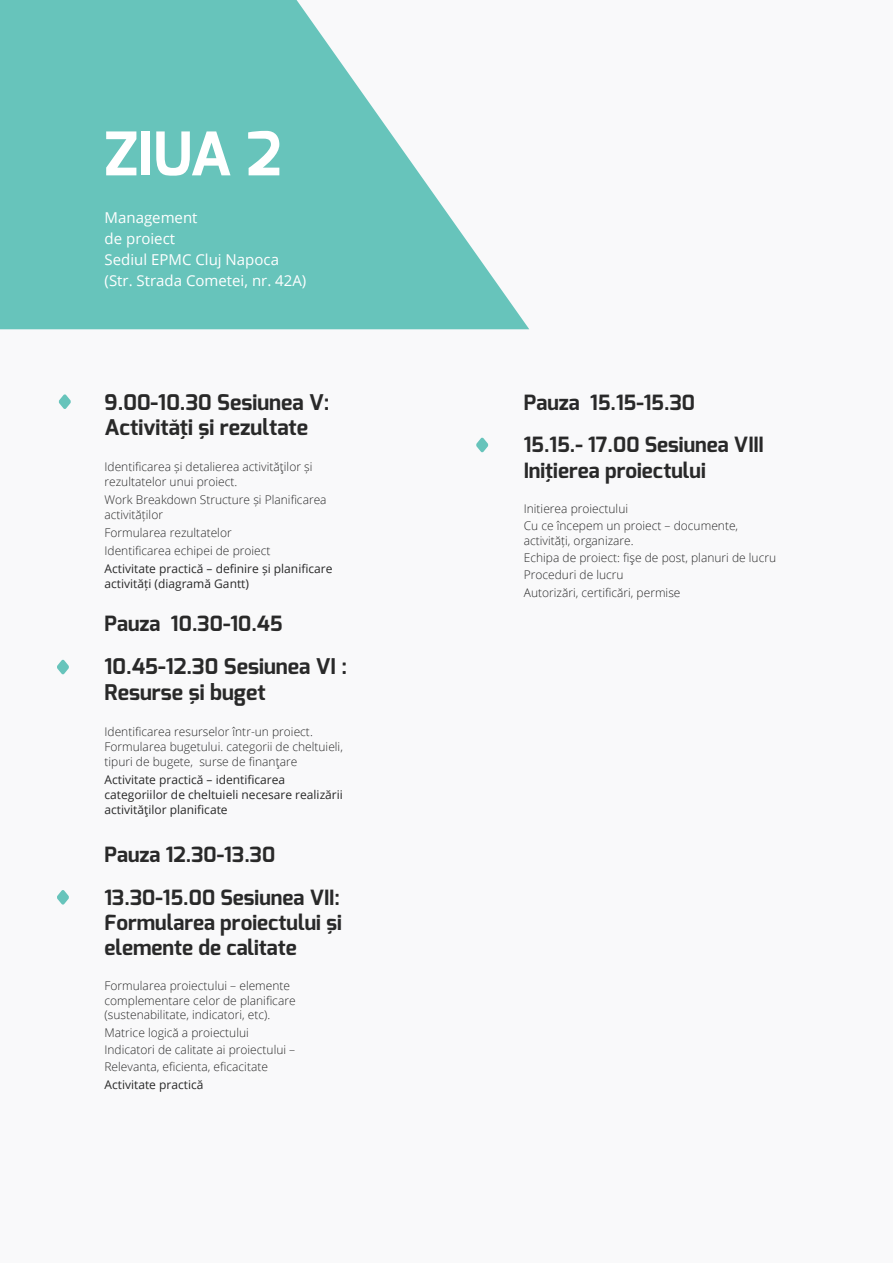
<style>
.page{position:relative;width:893px;height:1263px;background:#f9f9fa}
.page>*{position:absolute;margin:0;border:0;box-sizing:border-box;transform-origin:0 0}
.t1{font:700 60px "Exo";color:#fff}
.t2{font:700 21.6px/26px "Exo";color:#292929}
.t3{font:700 21px/25.2px "Exo";color:#292929;text-align:justify}
.t4{font:15px/21px "Open Sans";color:#fff}
.t5{font:300 12px/17.4px "Open Sans";color:#292929}
.t6{font:12px/15px "Open Sans";color:#292929}
</style>
<div class="page">
<svg style="left:59px;top:394px;width:12px;height:15px"></svg>
<svg style="left:57px;top:659px;width:12px;height:16px"></svg>
<svg style="left:57px;top:890px;width:12px;height:15px"></svg>
<svg style="left:476px;top:437px;width:12px;height:15px"></svg>
<svg style="left:0;top:0;width:529px;height:329px;fill:#67c4bb"></svg>
<h1 class="t1" style="left:105px;top:115px;width:178px">ZIUA 2</h1>
<p class="t4" style="left:105px;top:207px;width:203px">Management<br>de proiect<br>Sediul EPMC Cluj Napoca (Str. Strada Cometei, nr. 42A)</p>
<h2 class="t2" style="left:105px;top:389px;width:227px">9.00-10.30 Sesiunea V:<br>Activităţi şi rezultate</h2>
<p class="t5" style="left:105px;top:459px;width:209px;line-height:15px">Identificarea și detalierea activităţilor și rezultatelor unui proiect.</p>
<p class="t5" style="left:105px;top:492px;width:224px;line-height:15px">Work Breakdown Structure și Planificarea activităților</p>
<p class="t5" style="left:105px;top:524px;width:168px;line-height:18px">Formularea rezultatelor<br>Identificarea echipei de proiect</p>
<p class="t6" style="left:105px;top:561px;width:229px">Activitate practică – definire și planificare activități (diagramă Gantt)</p>
<h3 class="t3" style="left:105px;top:611px;width:179px">Pauza 10.30-10.45</h3>
<h2 class="t2" style="left:105px;top:654px;width:244px">10.45-12.30 Sesiunea VI :<br>Resurse şi buget</h2>
<p class="t5" style="left:105px;top:724px;width:240px;line-height:15px">Identificarea resurselor într-un proiect.<br>Formularea bugetului. categorii de cheltuieli, tipuri de bugete, surse de finanţare</p>
<p class="t6" style="left:105px;top:772px;width:240px">Activitate practică – identificarea categoriilor de cheltuieli necesare realizării activităţilor planificate</p>
<h3 class="t3" style="left:105px;top:841px;width:172px">Pauza 12.30-13.30</h3>
<h3 class="t3" style="left:105px;top:884px;width:239px">13.30-15.00 Sesiunea VII:<br>Formularea proiectului şi elemente de calitate</h3>
<p class="t5" style="left:105px;top:978px;width:193px;line-height:14.4px">Formularea proiectului – elemente complementare celor de planificare (sustenabilitate, indicatori, etc).</p>
<p class="t5" style="left:105px;top:1023px;width:192px">Matrice logică a proiectului<br>Indicatori de calitate ai proiectului –<br>Relevanta, eficienta, eficacitate</p>
<p class="t6" style="left:105px;top:1076px;width:100px">Activitate practică</p>
<h3 class="t3" style="left:524px;top:389px;width:173px">Pauza 15.15-15.30</h3>
<h3 class="t3" style="left:524px;top:432px;width:241px">15.15.- 17.00 Sesiunea VIII<br>Iniţierea proiectului</h3>
<p class="t5" style="left:524px;top:499px;width:216px">Initierea proiectului<br>Cu ce începem un proiect – documente,</p>
<p class="t5" style="left:524px;top:531px;width:254px">activități, organizare.<br>Echipa de proiect: fişe de post, planuri de lucru<br>Proceduri de lucru<br>Autorizări, certificări, permise</p>
</div>
